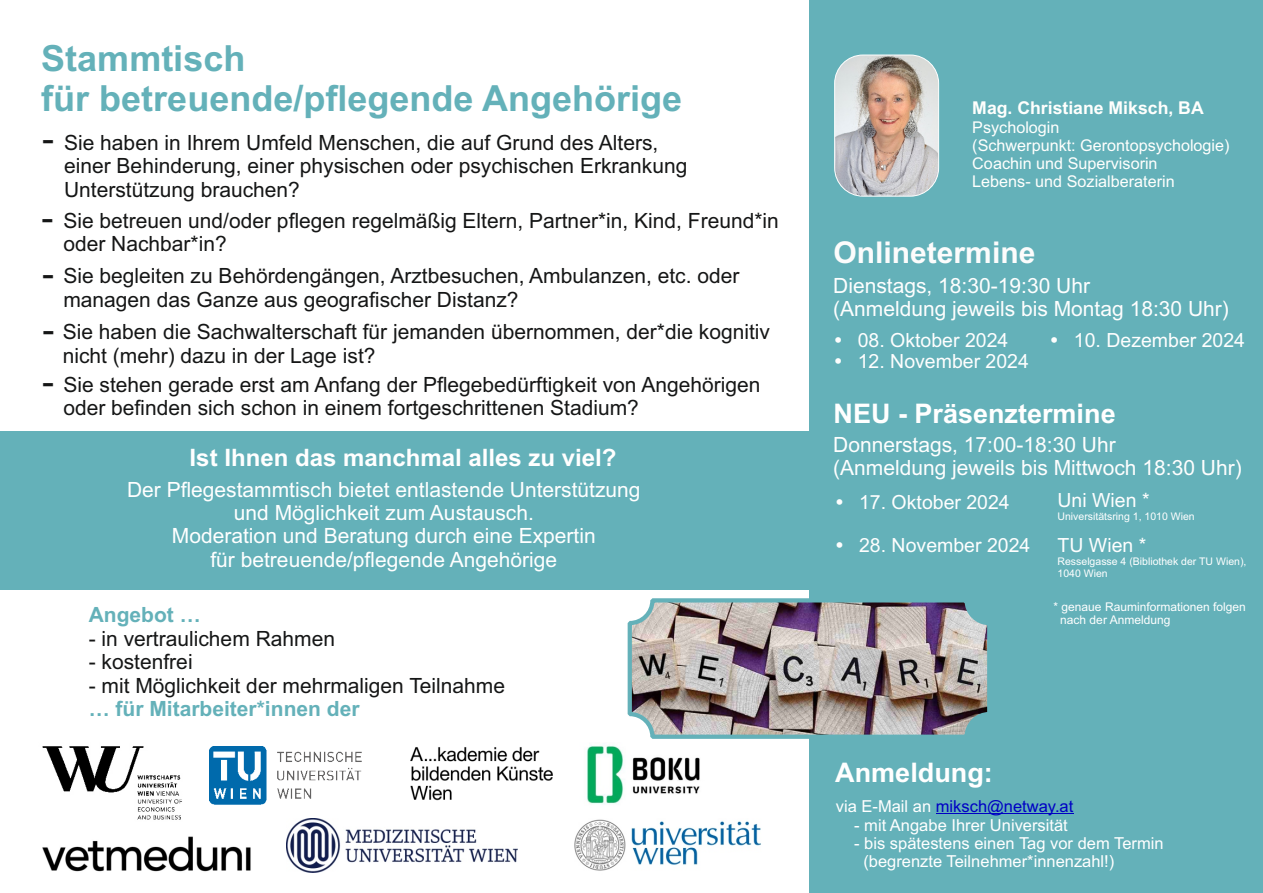
<style>
.page{position:relative;width:1263px;height:893px;background:#fff}
.page>*{position:absolute;margin:0;border:0;box-sizing:border-box;transform-origin:0 0}
.t1{font:700 36px/40.2px "Arial";color:#64b1b9}
.t2{font:36px/78.8px "Arial";color:#151616}
.t3{font:700 30px "Arial";color:#fcfcfc}
.t4{font:700 27px "Arial";color:#fff}
.t5{font:700 24px "Arial";color:#fff}
.t6{font:21px/23.4px "Arial";color:#151616}
.t7{font:21px/23.4px "Arial";color:#fff;text-align:center}
.t8{font:21px/23.4px "Arial";color:#fefefe}
.t9{font:700 21px "Arial";color:#64b1b9}
.t10{font:19.5px "Arial";color:#fefefe}
.t11{font:700 17.7px "Arial";color:#fffffd}
.t12{font:16.5px/18.5px "Arial";color:#fff}
.t13{font:16.5px "Arial";color:#0000c4}
.t14{font:16.2px/18.1px "Arial";color:#fffffd}
.t15{font:12px/13.4px "Arial";color:#fff}
.t16{font:10.5px/11.7px "Arial";color:#fff}
.s1{color:#fff}
</style>
<div class="page">
<img style="left:210px;top:747px;width:152px;height:57px">
<img style="left:574px;top:819px;width:187px;height:52px">
<img style="left:42px;top:746px;width:140px;height:74px">
<div style="left:809px;top:0;width:454px;height:893px;background:#64b1b9"></div>
<div style="left:0;top:431px;width:832px;height:159px;background:#64b1b9"></div>
<hr style="left:936px;top:813px;width:137px;height:1px;background:#0000c4">
<img style="left:587px;top:745px;width:113px;height:60px">
<img style="left:42px;top:836px;width:209px;height:36px">
<img style="left:630px;top:600px;width:359px;height:137px;border-radius:23px">
<div style="left:628px;top:598px;width:363px;height:141px;border:4px solid #64b1b9;border-radius:23px"></div>
<img style="left:410px;top:747px;width:143px;height:54px">
<img style="left:287px;top:818px;width:231px;height:54px">
<img style="left:835px;top:55px;width:104px;height:141px;border-radius:28px">
<div style="left:834px;top:55px;width:105px;height:142px;border:1px solid #fff;border-radius:28px"></div>
<h1 class="t1" style="left:41px;top:42px;width:642px">Stammtisch<br>für betreuende/pflegende Angehörige</h1>
<p class="t6" style="left:64px;top:133px;width:625px">Sie haben in Ihrem Umfeld Menschen, die auf Grund des Alters, einer Behinderung, einer physischen oder psychischen Erkrankung<br>Unterstützung brauchen?</p>
<p class="t6" style="left:63px;top:211px;width:717px">Sie betreuen und/oder pflegen regelmäßig Eltern, Partner*in, Kind, Freund*in oder Nachbar*in?</p>
<p class="t6" style="left:63px;top:266px;width:677px">Sie begleiten zu Behördengängen, Arztbesuchen, Ambulanzen, etc. oder managen das Ganze aus geografischer Distanz?</p>
<p class="t6" style="left:63px;top:322px;width:709px">Sie haben die Sachwalterschaft für jemanden übernommen, der*die kognitiv nicht (mehr) dazu in der Lage ist?</p>
<p class="t6" style="left:63px;top:375px;width:698px">Sie stehen gerade erst am Anfang der Pflegebedürftigkeit von Angehörigen oder befinden sich schon in einem fortgeschrittenen Stadium?</p>
<h1 class="t2" style="left:42px;top:102px;width:14px">- -</h1>
<h1 class="t2" style="left:42px;top:248px;width:14px;line-height:55.8px">- -</h1>
<h1 class="t2" style="left:42px;top:345px;width:13px">-</h1>
<p class="t5" style="left:190px;top:448px;width:428px">Ist Ihnen das manchmal alles zu viel?</p>
<p class="t7" style="left:127px;top:479px;width:515px">Der Pflegestammtisch bietet entlastende Unterstützung und Möglichkeit zum Austausch.<br>Moderation und Beratung durch eine Expertin<br>für betreuende/pflegende Angehörige</p>
<p class="t9" style="left:89px;top:607px;width:113px">Angebot …</p>
<p class="t6" style="left:89px;top:628px;width:248px">- in vertraulichem Rahmen</p>
<p class="t6" style="left:89px;top:652px;width:105px">- kostenfrei</p>
<p class="t6" style="left:89px;top:675px;width:418px">- mit Möglichkeit der mehrmaligen Teilnahme</p>
<p class="t9" style="left:89px;top:701px;width:272px">… für Mitarbeiter*innen der</p>
<p class="t11" style="left:972px;top:102px;width:233px">Mag. Christiane Miksch, BA</p>
<p class="t14" style="left:972px;top:120px;width:259px">Psychologin<br>(Schwerpunkt: Gerontopsychologie)<br>Coachin und Supervisorin<br>Lebens- und Sozialberaterin</p>
<h2 class="t3" style="left:834px;top:241px;width:203px">Onlinetermine</h2>
<p class="t8" style="left:833px;top:275px;width:397px">Dienstags, 18:30-19:30 Uhr<br>(Anmeldung jeweils bis Montag 18:30 Uhr)</p>
<p class="t10" style="left:858px;top:332px;width:152px">08. Oktober 2024</p>
<p class="t10" style="left:858px;top:354px;width:173px">12. November 2024</p>
<p class="t10" style="left:1074px;top:333px;width:173px">10. Dezember 2024</p>
<p class="t4" style="left:833px;top:403px;width:284px">NEU - Präsenztermine</p>
<p class="t8" style="left:833px;top:434px;width:410px">Donnerstags, 17:00-18:30 Uhr<br>(Anmeldung jeweils bis Mittwoch 18:30 Uhr)</p>
<p class="t10" style="left:859px;top:495px;width:152px">17. Oktober 2024</p>
<p class="t10" style="left:859px;top:538px;width:173px">28. November 2024</p>
<p class="t10" style="left:1057px;top:492px;width:94px">Uni Wien *</p>
<p class="t16" style="left:1057px;top:512px;width:139px">Universitätsring 1, 1010 Wien</p>
<p class="t10" style="left:1057px;top:538px;width:90px">TU Wien *</p>
<p class="t16" style="left:1057px;top:557px;width:190px">Resselgasse 4 (Bibliothek der TU Wien),<br>1040 Wien</p>
<p class="t15" style="left:1060px;top:601px;width:187px;text-indent:-7px">* genaue Rauminformationen folgen nach der Anmeldung</p>
<p class="t4" style="left:835px;top:763px;width:159px">Anmeldung:</p>
<p class="t13" style="left:836px;top:800px;width:239px"><span class="s1">via E-Mail an</span> miksch@netway.at</p>
<p class="t12" style="left:854px;top:817px;width:215px">- mit Angabe Ihrer Universität</p>
<p class="t12" style="left:863px;top:835px;width:302px;text-indent:-9px">- bis spätestens einen Tag vor dem Termin (begrenzte Teilnehmer*innenzahl!)</p>
</div>
